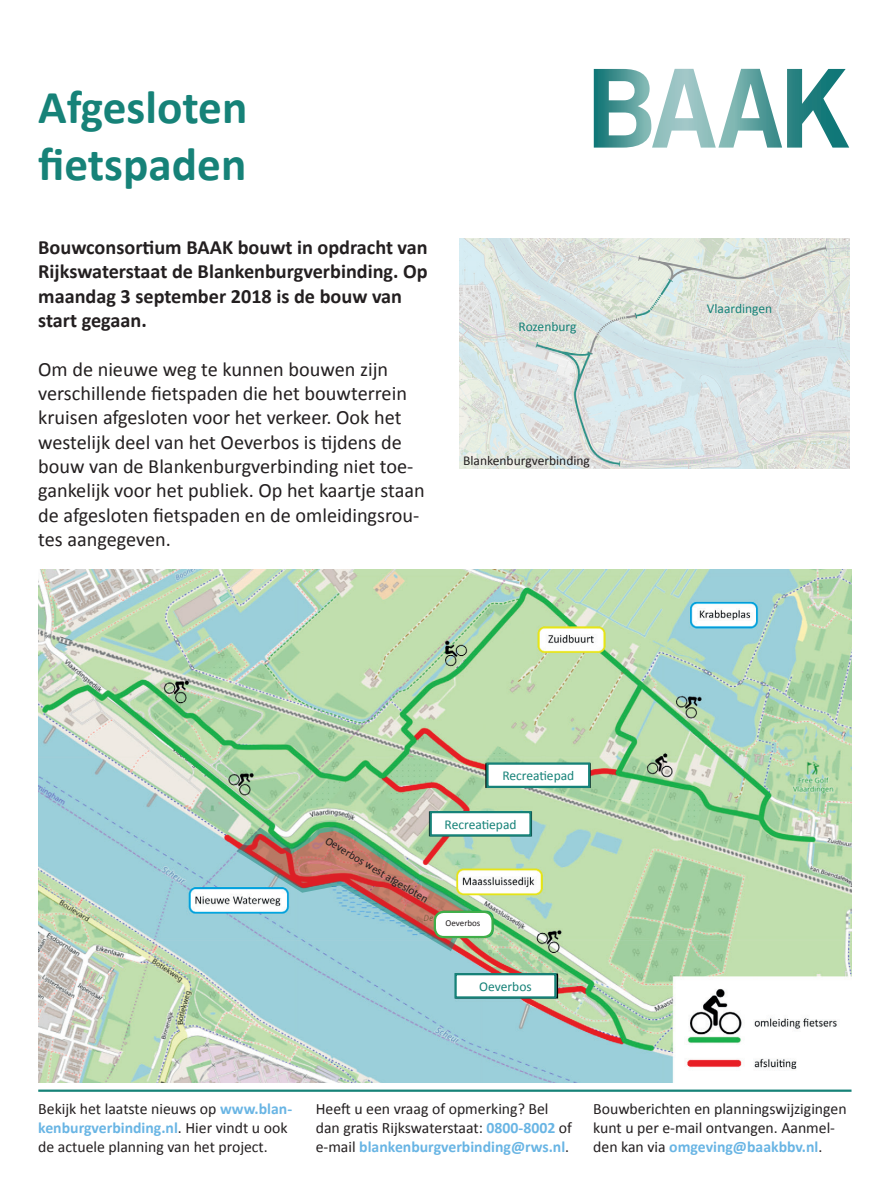
<style>
.page{position:relative;width:888px;height:1198px;background:#fff}
.page>*{position:absolute;margin:0;border:0;box-sizing:border-box;transform-origin:0 0}
.t1{font:700 47.25px/56.7px "Calibri";color:#168278}
.t2{font:20.25px/24.3px "Calibri";color:#231f20}
.t3{font:700 20.25px/24.3px "Calibri";color:#231f20}
.t4{font:15.75px/18.9px "Calibri";color:#231f20}
.t5{font:13.5px "Calibri";color:#168278}
.t6{font:13.5px "Calibri";color:#231f20}
.t7{font:11.25px "Calibri";color:#231f20}
.t8{font:9px "Calibri";color:#231f20}
.s1{font-weight:700;color:#69b5e4}
</style>
<div class="page">
<svg style="left:594px;top:69px;width:255px;height:79px"></svg>
<img style="left:460px;top:239px;width:389px;height:229px">
<hr style="left:38px;top:1089px;width:813px;height:2px;background:#168278">
<img style="left:38px;top:569px;width:813px;height:512px">
<img style="left:234px;top:824px;width:239px;height:129px">
<div style="left:435px;top:911px;width:58px;height:26px;background:#fff;border-radius:9px"></div>
<div style="left:434px;top:910px;width:60px;height:28px;border:2px solid #40ae49;border-radius:9px"></div>
<div style="left:431px;top:812px;width:99px;height:23px;background:#fff"></div>
<div style="left:430px;top:811px;width:102px;height:25px;border:2px solid #168278"></div>
<div style="left:456px;top:974px;width:99px;height:23px;background:#fff"></div>
<div style="left:454px;top:973px;width:102px;height:25px;border:2px solid #168278"></div>
<div style="left:487px;top:763px;width:102px;height:23px;background:#fff"></div>
<div style="left:486px;top:762px;width:104px;height:26px;border:2px solid #168278"></div>
<h1 class="t1" style="left:38px;top:78px;width:211px">Afgesloten fietspaden</h1>
<p class="t3" style="left:38px;top:235px;width:391px">Bouwconsortium BAAK bouwt in opdracht van Rijkswaterstaat de Blankenburgverbinding. Op maandag 3 september 2018 is de bouw van start gegaan.</p>
<p class="t2" style="left:38px;top:356px;width:388px">Om de nieuwe weg te kunnen bouwen zijn verschillende fietspaden die het bouwterrein kruisen afgesloten voor het verkeer. Ook het westelijk deel van het Oeverbos is tijdens de bouw van de Blankenburgverbinding niet toe&shy;gankelijk voor het publiek. Op het kaartje staan de afgesloten fietspaden en de omleidingsrou&shy;tes aangegeven.</p>
<p class="t5" style="left:519px;top:318px;width:59px">Rozenburg</p>
<p class="t6" style="left:463px;top:452px;width:128px">Blankenburgverbinding</p>
<p class="t7" style="left:330px;top:833px;width:119px;rotate:31deg">Oeverbos west afgesloten</p>
<p class="t5" style="left:502px;top:767px;width:73px">Recreatiepad</p>
<p class="t5" style="left:445px;top:816px;width:73px">Recreatiepad</p>
<p class="t8" style="left:445px;top:917px;width:36px">Oeverbos</p>
<p class="t5" style="left:479px;top:977px;width:54px">Oeverbos</p>
<p class="t5" style="left:707px;top:300px;width:67px">Vlaardingen</p>
<p class="t4" style="left:38px;top:1099px;width:255px">Bekijk het laatste nieuws op <span class="s1">www.blan&shy;kenburgverbinding.nl</span>. Hier vindt u ook de actuele planning van het project.</p>
<p class="t4" style="left:316px;top:1099px;width:258px">Heeft u een vraag of opmerking? Bel dan gratis Rijkswaterstaat: <span class="s1">0800-8002</span> of e-mail <span class="s1">blankenburgverbinding@rws.nl</span>.</p>
<p class="t4" style="left:593px;top:1099px;width:255px">Bouwberichten en planningswijzigingen kunt u per e-mail ontvangen. Aanmel&shy;den kan via <span class="s1">omgeving@baakbbv.nl</span>.</p>
</div>
